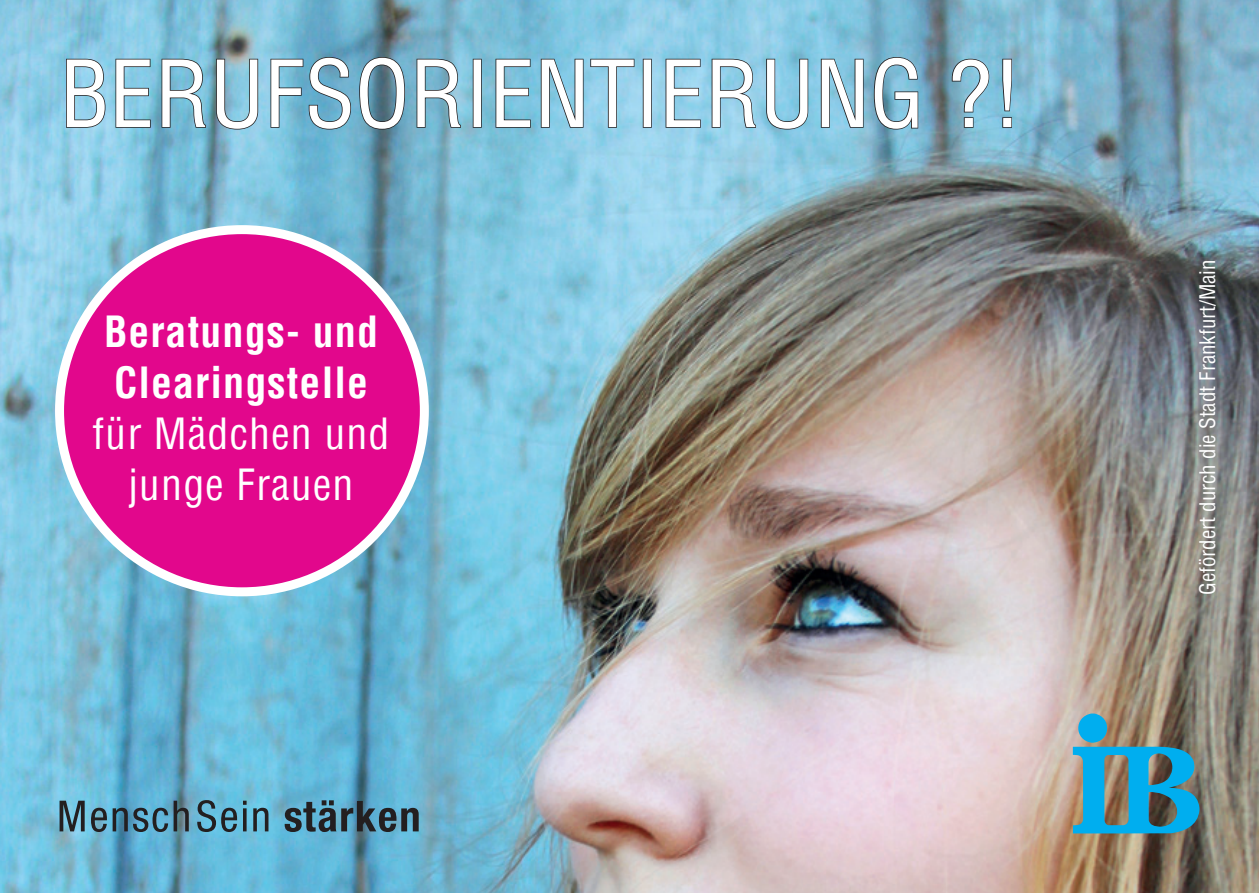
<style>
.page{position:relative;width:1259px;height:893px;background:#fff}
.page>*{position:absolute;margin:0;border:0;box-sizing:border-box;transform-origin:0 0}
.Fließtext{font:condensed 90px "Helvetica";color:#fff}
.Titel{font:700 condensed 42px/51px "Helvetica";letter-spacing:.025em;color:#fff;text-align:center}
.Fließtext-2{font:condensed 21px "Helvetica";color:#fff}
.s1{font-weight:400}
</style>
<div class="page">
<img style="left:0;top:0;width:1259px;height:893px">
<svg style="left:60px;top:800px;width:359px;height:32px;background:#4d8095"></svg>
<div style="left:60px;top:230px;width:364px;height:362px;background:#e2078c;border-radius:50%"></div>
<div style="left:55px;top:225px;width:374px;height:371px;border:9px solid #fff;border-radius:50%"></div>
<img style="left:1072px;top:713px;width:127px;height:120px">
<svg style="left:65px;top:58px;width:41px;height:71px;background:#7daec4"></svg>
<svg style="left:115px;top:58px;width:36px;height:71px;background:#75acc2"></svg>
<svg style="left:161px;top:58px;width:46px;height:71px;background:#69a0b7"></svg>
<svg style="left:215px;top:58px;width:44px;height:72px;background:#77a3b7"></svg>
<svg style="left:270px;top:56px;width:82px;height:74px;background:#649fb8"></svg>
<svg style="left:358px;top:56px;width:48px;height:74px;background:#568194"></svg>
<svg style="left:416px;top:58px;width:46px;height:71px;background:#6c9db2"></svg>
<div style="left:473px;top:59px;width:9px;height:69px;border:2px solid #231f20"></div>
<svg style="left:495px;top:58px;width:36px;height:71px;background:#6aa3b8"></svg>
<svg style="left:540px;top:57px;width:95px;height:72px;background:#7fb4cb"></svg>
<div style="left:643px;top:59px;width:9px;height:69px;border:2px solid #231f20"></div>
<svg style="left:665px;top:58px;width:36px;height:71px;background:#80b1c6"></svg>
<svg style="left:711px;top:58px;width:46px;height:71px;background:#80b1c7"></svg>
<svg style="left:765px;top:58px;width:44px;height:72px;background:#75aec5"></svg>
<svg style="left:820px;top:57px;width:44px;height:72px;background:#72a5bb"></svg>
<svg style="left:873px;top:56px;width:46px;height:74px;background:#699ab0"></svg>
<svg style="left:951px;top:58px;width:39px;height:71px;background:#74a7bc"></svg>
<svg style="left:1001px;top:58px;width:11px;height:71px"></svg>
<p class="Fließtext" style="left:60px;top:36px;width:964px">BERUFSORIENTIERUNG ?!</p>
<p class="Titel" style="left:93px;top:305px;width:298px">Beratungs- und<br>Clearingstelle <span class="s1">für Mädchen und junge Frauen</span></p>
<p class="Fließtext-2" style="left:1194px;top:595px;width:337px;rotate:-90deg">Gefördert durch die Stadt Frankfurt/Main</p>
</div>
